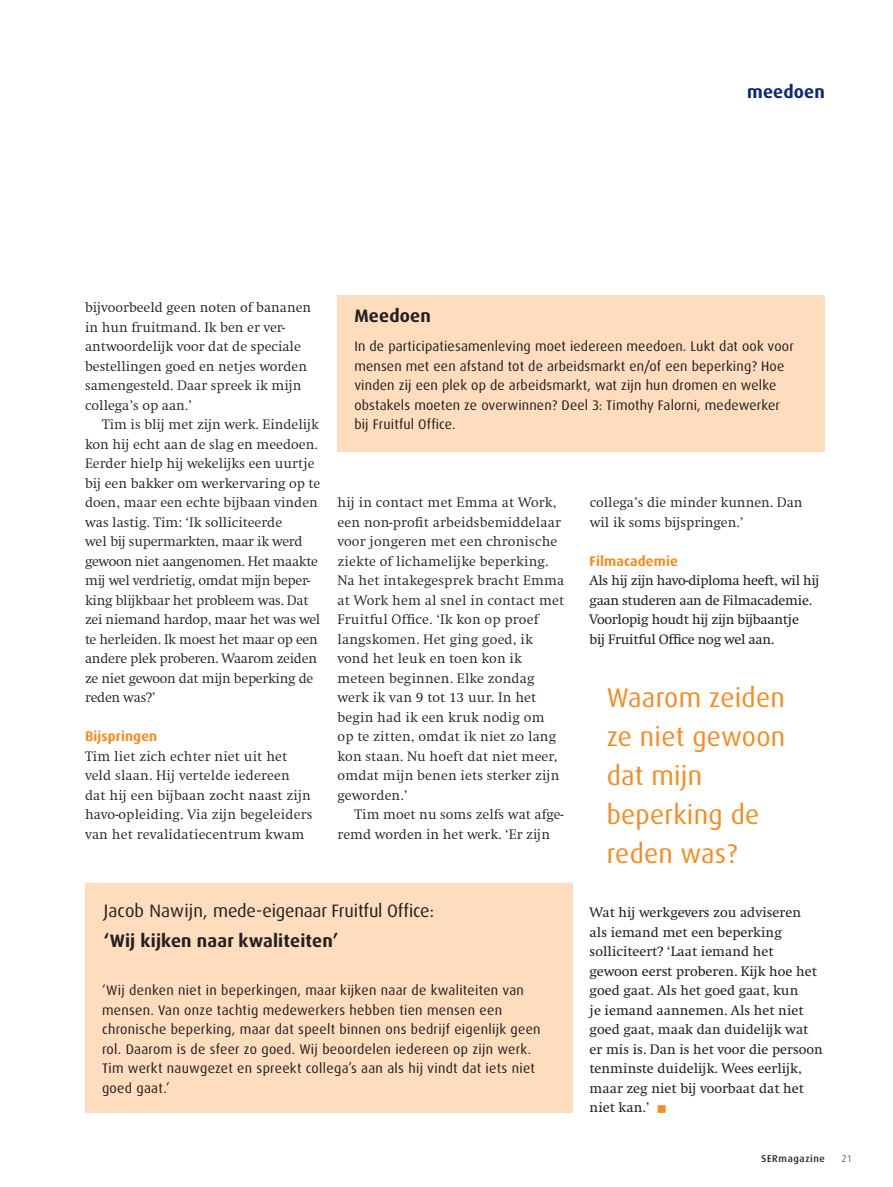
<style>
.page{position:relative;width:893px;height:1187px;background:#fff}
.page>*{position:absolute;margin:0;border:0;box-sizing:border-box;transform-origin:0 0}
.t1{font:27px/39px "Dax OT";letter-spacing:.01em;color:#f68b1f}
.t2{font:18px "Dax OT";letter-spacing:-.01em;color:#231f20}
.t3{font:700 18px "Dax OT";letter-spacing:.01em;color:#231f20}
.t4{font:700 18px "Dax OT";letter-spacing:.01em;color:#112670}
.t5{font:300 14.25px/19.5px "Swift EF";color:#231f20}
.t6{font:300 14.25px/19.5px "Swift EF";letter-spacing:-.02em;color:#231f20}
.t7{font:14.25px/19.5px "Swift EF";color:#231f20}
.t8{font:14.25px/19.5px "Swift EF";letter-spacing:-.02em;color:#231f20}
.t9{font:13.8px/19.5px "Dax OT";letter-spacing:.015em;color:#231f20}
.t10{font:700 13.8px "Dax OT";letter-spacing:.01em;color:#f68b1f}
.t11{font:500 9.9px "Dax OT";letter-spacing:.065em;color:#231f20}
.t12{font:300 9.9px "Dax OT";color:#231f20}
.s1{color:#f68b1f}
</style>
<div class="page">
<div style="left:337px;top:295px;width:488px;height:156px;background:#fdddbd"></div>
<div style="left:85px;top:883px;width:488px;height:229px;background:#fdddbd"></div>
<p class="t4" style="left:747px;top:80px;width:79px">meedoen</p>
<p class="t5" style="left:85px;top:298px;width:228px">bijvoorbeeld geen noten of bananen in hun fruitmand. Ik ben er ver&shy;antwoordelijk voor dat de speciale bestellingen goed en netjes worden samengesteld. Daar spreek ik mijn collega’s op aan.’</p>
<p class="t6" style="left:85px;top:415px;width:237px;text-indent:17px">Tim is blij met zijn werk. Eindelijk kon hij echt aan de slag en meedoen.<br>Eerder hielp hij wekelijks een uurtje bij een bakker om werkervaring op te doen, maar een echte bijbaan vinden was lastig. Tim: ‘Ik solliciteerde<br>wel bij supermarkten, maar ik werd gewoon niet aangenomen. Het maakte mij wel verdrietig, omdat mijn beper&shy;king blijkbaar het probleem was. Dat zei niemand hardop, maar het was wel te herleiden. Ik moest het maar op een andere plek proberen. Waarom zeiden ze niet gewoon dat mijn beperking de reden was?’</p>
<p class="t10" style="left:85px;top:727px;width:74px">Bijspringen</p>
<p class="t5" style="left:85px;top:746px;width:229px">Tim liet zich echter niet uit het veld slaan. Hij vertelde iedereen dat hij een bijbaan zocht naast zijn havo-opleiding. Via zijn begeleiders van het revalidatiecentrum kwam</p>
<p class="t3" style="left:354px;top:304px;width:78px">Meedoen</p>
<p class="t9" style="left:354px;top:337px;width:441px">In de participatiesamenleving moet iedereen meedoen. Lukt dat ook voor mensen met een afstand tot de arbeidsmarkt en/of een beperking? Hoe vinden zij een plek op de arbeidsmarkt, wat zijn hun dromen en welke obstakels moeten ze overwinnen? Deel 3: Timothy Falorni, medewerker bij Fruitful Office.</p>
<p class="t5" style="left:338px;top:493px;width:228px">hij in contact met Emma at Work, een non-profit arbeidsbemiddelaar voor jongeren met een chronische ziekte of lichamelijke beperking.<br>Na het intakegesprek bracht Emma at Work hem al snel in contact met<br>Fruitful Office. ‘Ik kon op proef langskomen. Het ging goed, ik vond het leuk en toen kon ik meteen beginnen. Elke zondag werk ik van 9 tot 13 uur. In het begin had ik een kruk nodig om<br>op te zitten, omdat ik niet zo lang kon staan. Nu hoeft dat niet meer, omdat mijn benen iets sterker zijn geworden.’</p>
<p class="t5" style="left:338px;top:805px;width:228px;text-indent:17px">Tim moet nu soms zelfs wat afge&shy;remd worden in het werk. ‘Er zijn</p>
<p class="t5" style="left:590px;top:493px;width:215px">collega’s die minder kunnen. Dan wil ik soms bijspringen.’</p>
<p class="t10" style="left:590px;top:552px;width:90px">Filmacademie</p>
<p class="t8" style="left:590px;top:571px;width:232px">Als hij zijn havo-diploma heeft, wil hij gaan studeren aan de Filmacademie.<br>Voorlopig houdt hij zijn bijbaantje<br>bij Fruitful Office nog wel aan.</p>
<h1 class="t1" style="left:607px;top:678px;width:180px">Waarom zeiden ze niet gewoon dat mijn beperking de reden was?</h1>
<p class="t2" style="left:104px;top:899px;width:332px">Jacob Nawijn, mede-eigenaar Fruitful Office:</p>
<p class="t3" style="left:104px;top:928px;width:236px">‘Wij kijken naar kwaliteiten’</p>
<p class="t9" style="left:102px;top:980px;width:440px">‘Wij denken niet in beperkingen, maar kijken naar de kwaliteiten van mensen. Van onze tachtig medewerkers hebben tien mensen een chronische beperking, maar dat speelt binnen ons bedrijf eigenlijk geen rol. Daarom is de sfeer zo goed. Wij beoordelen iedereen op zijn werk.<br>Tim werkt nauwgezet en spreekt collega’s aan als hij vindt dat iets niet goed gaat.’</p>
<p class="t7" style="left:590px;top:902px;width:235px">Wat hij werkgevers zou adviseren<br>als iemand met een beperking solliciteert? ‘Laat iemand het gewoon eerst proberen. Kijk hoe het goed gaat. Als het goed gaat, kun<br>je iemand aannemen. Als het niet goed gaat, maak dan duidelijk wat er mis is. Dan is het voor die persoon tenminste duidelijk. Wees eerlijk, maar zeg niet bij voorbaat dat het niet kan.’ <span class="s1">■</span></p>
<p class="t11" style="left:761px;top:1151px;width:65px">SERmagazine</p>
<p class="t12" style="left:842px;top:1151px;width:11px">21</p>
</div>
